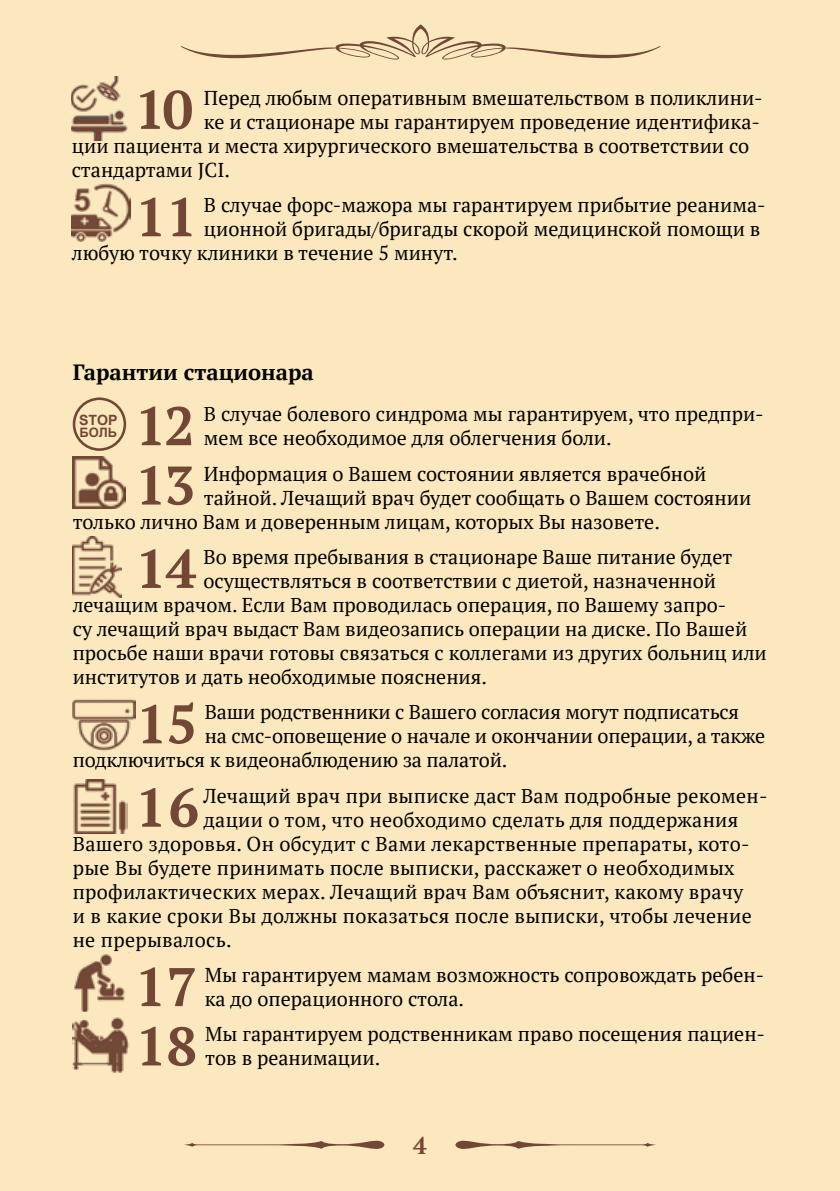
<style>
.page{position:relative;width:840px;height:1191px;background:#fff}
.page>*{position:absolute;margin:0;border:0;box-sizing:border-box;transform-origin:0 0}
.t1{font:700 54.2px "PT Serif";letter-spacing:-.01em;color:#724736}
.t2{font:700 24px "PT Serif";color:#724736}
.t3{font:700 22px "PT Serif";color:#000}
.t4{font:20px/24px "PT Serif";color:#000}
.t5{font:700 14.2px "Arial";color:#724736}
.t6{font:700 13px "Arial";color:#724736}
</style>
<div class="page">
<div style="left:0;top:0;width:839px;height:1191px;background:#fbe8bf"></div>
<svg style="left:181px;top:25px;width:479px;height:35px"></svg>
<svg style="left:455px;top:1140px;width:200px;height:9px"></svg>
<svg style="left:184px;top:1140px;width:200px;height:9px"></svg>
<img style="left:72px;top:77px;width:56px;height:63px">
<img style="left:72px;top:184px;width:58px;height:58px">
<div style="left:73px;top:397px;width:53px;height:54px;border:3px solid #724736;border-radius:50%"></div>
<img style="left:73px;top:456px;width:52px;height:53px">
<img style="left:73px;top:536px;width:48px;height:62px">
<img style="left:73px;top:699px;width:63px;height:52px">
<img style="left:73px;top:779px;width:54px;height:54px">
<img style="left:74px;top:952px;width:56px;height:59px">
<img style="left:73px;top:1017px;width:56px;height:56px">
<h1 class="t1" style="left:134px;top:73px;width:60px">10</h1>
<p class="t4" style="left:204px;top:86px;width:560px">Перед любым оперативным вмешательством в поликлини-</p>
<p class="t4" style="left:204px;top:110px;width:557px">ке и стационаре мы гарантируем проведение идентифика-</p>
<p class="t4" style="left:72px;top:134px;width:678px">ции пациента и места хирургического вмешательства в соответствии со</p>
<p class="t4" style="left:72px;top:158px;width:159px">стандартами JCI.</p>
<h1 class="t1" style="left:135px;top:181px;width:63px">11</h1>
<p class="t4" style="left:204px;top:193px;width:563px">В случае форс-мажора мы гарантируем прибытие реанима-</p>
<p class="t4" style="left:204px;top:217px;width:557px">ционной бригады/бригады скорой медицинской помощи в</p>
<p class="t4" style="left:72px;top:241px;width:387px">любую точку клиники в течение 5 минут.</p>
<p class="t3" style="left:73px;top:357px;width:242px">Гарантии стационара</p>
<p class="t5" style="left:79px;top:410px;width:40px">STOP</p>
<p class="t6" style="left:80px;top:423px;width:39px">БОЛЬ</p>
<h1 class="t1" style="left:135px;top:389px;width:61px">12</h1>
<p class="t4" style="left:204px;top:402px;width:561px">В случае болевого синдрома мы гарантируем, что предпри&shy;мем все необходимое для облегчения боли.</p>
<h1 class="t1" style="left:135px;top:449px;width:61px">13</h1>
<p class="t4" style="left:204px;top:461px;width:504px">Информация о Вашем состоянии является врачебной</p>
<p class="t4" style="left:204px;top:485px;width:548px">тайной. Лечащий врач будет сообщать о Вашем состоянии</p>
<p class="t4" style="left:73px;top:509px;width:588px">только лично Вам и доверенным лицам, которых Вы назовете.</p>
<h1 class="t1" style="left:135px;top:532px;width:62px">14</h1>
<p class="t4" style="left:203px;top:544px;width:530px">Во время пребывания в стационаре Ваше питание будет</p>
<p class="t4" style="left:203px;top:568px;width:514px">осуществляться в соответствии с диетой, назначенной</p>
<p class="t4" style="left:73px;top:592px;width:654px">лечащим врачом. Если Вам проводилась операция, по Вашему запро-</p>
<p class="t4" style="left:73px;top:616px;width:675px">су лечащий врач выдаст Вам видеозапись операции на диске. По Вашей</p>
<p class="t4" style="left:73px;top:640px;width:695px">просьбе наши врачи готовы связаться с коллегами из других больниц или</p>
<p class="t4" style="left:73px;top:664px;width:415px">институтов и дать необходимые пояснения.</p>
<h1 class="t1" style="left:136px;top:687px;width:62px">15</h1>
<p class="t4" style="left:205px;top:700px;width:535px">Ваши родственники с Вашего согласия могут подписаться</p>
<p class="t4" style="left:205px;top:724px;width:561px">на смс-оповещение о начале и окончании операции, а также</p>
<p class="t4" style="left:73px;top:748px;width:436px">подключиться к видеонаблюдению за палатой.</p>
<h1 class="t1" style="left:135px;top:771px;width:65px">16</h1>
<p class="t4" style="left:203px;top:783px;width:565px">Лечащий врач при выписке даст Вам подробные рекомен-</p>
<p class="t4" style="left:203px;top:807px;width:536px">дации о том, что необходимо сделать для поддержания</p>
<p class="t4" style="left:73px;top:831px;width:678px">Вашего здоровья. Он обсудит с Вами лекарственные препараты, кото-</p>
<p class="t4" style="left:73px;top:855px;width:663px">рые Вы будете принимать после выписки, расскажет о необходимых</p>
<p class="t4" style="left:73px;top:879px;width:671px">профилактических мерах. Лечащий врач Вам объяснит, какому врачу</p>
<p class="t4" style="left:73px;top:903px;width:680px">и в какие сроки Вы должны показаться после выписки, чтобы лечение</p>
<p class="t4" style="left:73px;top:927px;width:160px">не прерывалось.</p>
<h1 class="t1" style="left:135px;top:950px;width:63px">17</h1>
<p class="t4" style="left:204px;top:962px;width:560px">Мы гарантируем мамам возможность сопровождать ребен&shy;ка до операционного стола.</p>
<h1 class="t1" style="left:136px;top:1009px;width:63px">18</h1>
<p class="t4" style="left:205px;top:1022px;width:561px">Мы гарантируем родственникам право посещения пациен&shy;тов в реанимации.</p>
<p class="t2" style="left:413px;top:1129px;width:15px">4</p>
</div>
